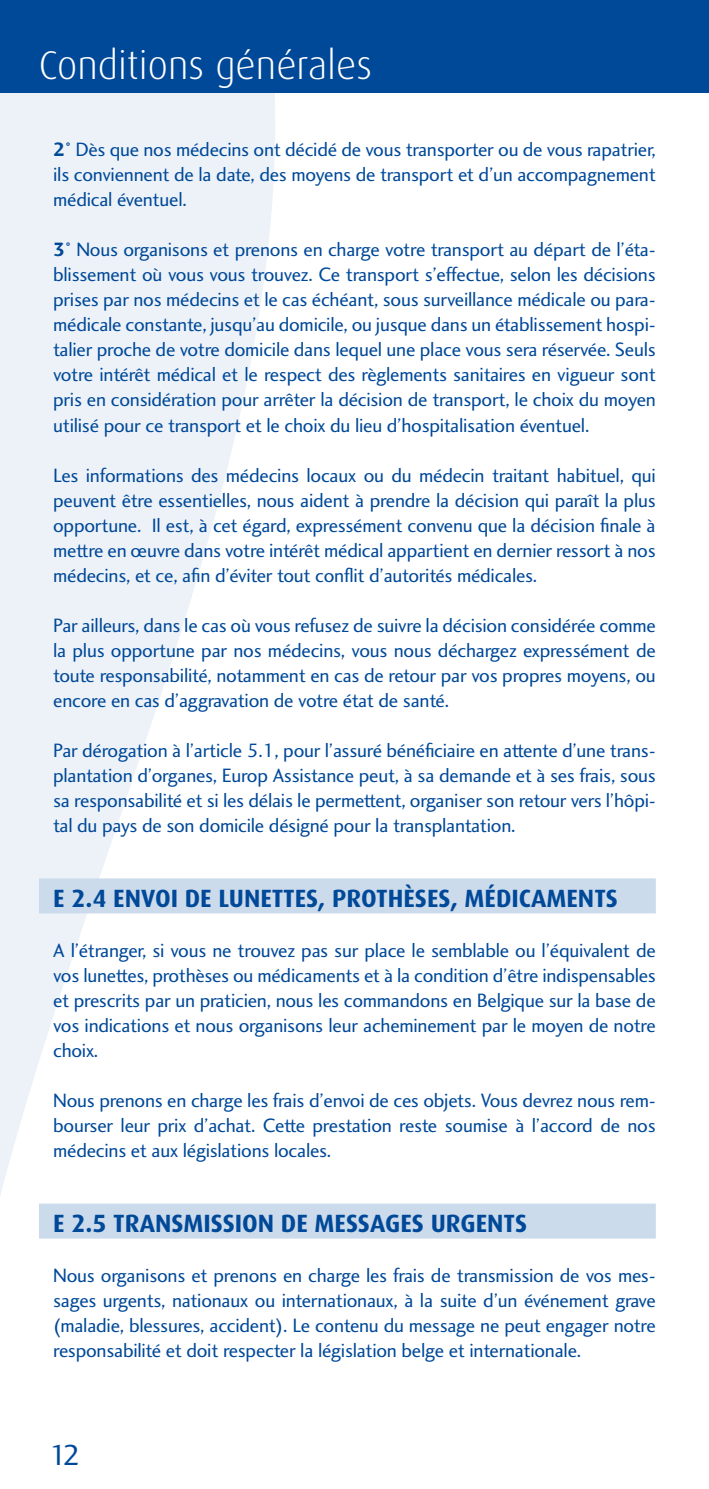
<style>
.page{position:relative;width:709px;height:1489px;background:#fff}
.page>*{position:absolute;margin:0;border:0;box-sizing:border-box;transform-origin:0 0}
.t1{font:300 40px "Dax";color:#fff}
.t2{font:30px "Charlotte Sans Book Plain";color:#004999}
.subtitel{font:700 25px "Dax";color:#004999}
.body{font:20px/25px "Charlotte Sans Book Plain";letter-spacing:-.01em;color:#004999;text-align:justify}
.s1{font-family:"Charlotte Sans Bold Plain"}
</style>
<div class="page">
<svg style="left:0;top:92px;width:276px;height:1103px;fill:#edf2f8"></svg>
<div style="left:0;top:0;width:709px;height:92px;background:#004999"></div>
<div style="left:39px;top:878px;width:617px;height:35px;background:#ccdbeb"></div>
<div style="left:39px;top:1203px;width:617px;height:35px;background:#ccdbeb"></div>
<h1 class="t1" style="left:39px;top:43px;width:334px">Conditions générales</h1>
<p class="body" style="left:53px;top:137px;width:604px"><span class="s1">2°</span> Dès que nos médecins ont décidé de vous transporter ou de vous rapatrier, ils conviennent de la date, des moyens de transport et d’un accompagnement médical éventuel.</p>
<p class="body" style="left:53px;top:237px;width:604px"><span class="s1">3°</span> Nous organisons et prenons en charge votre transport au départ de l’éta&shy;blissement où vous vous trouvez. Ce transport s’effectue, selon les décisions prises par nos médecins et le cas échéant, sous surveillance médicale ou para&shy;médicale constante, jusqu’au domicile, ou jusque dans un établissement hospi&shy;talier proche de votre domicile dans lequel une place vous sera réservée. Seuls votre intérêt médical et le respect des règlements sanitaires en vigueur sont pris en considération pour arrêter la décision de transport, le choix du moyen utilisé pour ce transport et le choix du lieu d’hospitalisation éventuel.</p>
<p class="body" style="left:53px;top:462px;width:604px">Les informations des médecins locaux ou du médecin traitant habituel, qui peuvent être essentielles, nous aident à prendre la décision qui paraît la plus opportune. Il est, à cet égard, expressément convenu que la décision finale à mettre en œuvre dans votre intérêt médical appartient en dernier ressort à nos médecins, et ce, afin d’éviter tout conflit d’autorités médicales.</p>
<p class="body" style="left:53px;top:612px;width:604px">Par ailleurs, dans le cas où vous refusez de suivre la décision considérée comme la plus opportune par nos médecins, vous nous déchargez expressément de toute responsabilité, notamment en cas de retour par vos propres moyens, ou encore en cas d’aggravation de votre état de santé.</p>
<p class="body" style="left:53px;top:737px;width:604px">Par dérogation à l’article 5.1, pour l’assuré bénéficiaire en attente d’une trans&shy;plantation d’organes, Europ Assistance peut, à sa demande et à ses frais, sous sa responsabilité et si les délais le permettent, organiser son retour vers l’hôpi&shy;tal du pays de son domicile désigné pour la transplantation.</p>
<p class="subtitel" style="left:53px;top:884px;width:566px">E 2.4 ENVOI DE LUNETTES, PROTHÈSES, MÉDICAMENTS</p>
<p class="body" style="left:53px;top:937px;width:604px">A l’étranger, si vous ne trouvez pas sur place le semblable ou l’équivalent de vos lunettes, prothèses ou médicaments et à la condition d’être indispensables et prescrits par un praticien, nous les commandons en Belgique sur la base de vos indications et nous organisons leur acheminement par le moyen de notre choix.</p>
<p class="body" style="left:53px;top:1087px;width:604px">Nous prenons en charge les frais d’envoi de ces objets. Vous devrez nous rem&shy;bourser leur prix d’achat. Cette prestation reste soumise à l’accord de nos médecins et aux législations locales.</p>
<p class="subtitel" style="left:53px;top:1209px;width:475px">E 2.5 TRANSMISSION DE MESSAGES URGENTS</p>
<p class="body" style="left:53px;top:1262px;width:604px">Nous organisons et prenons en charge les frais de transmission de vos mes&shy;sages urgents, nationaux ou internationaux, à la suite d’un événement grave (maladie, blessures, accident). Le contenu du message ne peut engager notre responsabilité et doit respecter la législation belge et internationale.</p>
<h2 class="t2" style="left:50px;top:1436px;width:33px">12</h2>
</div>
